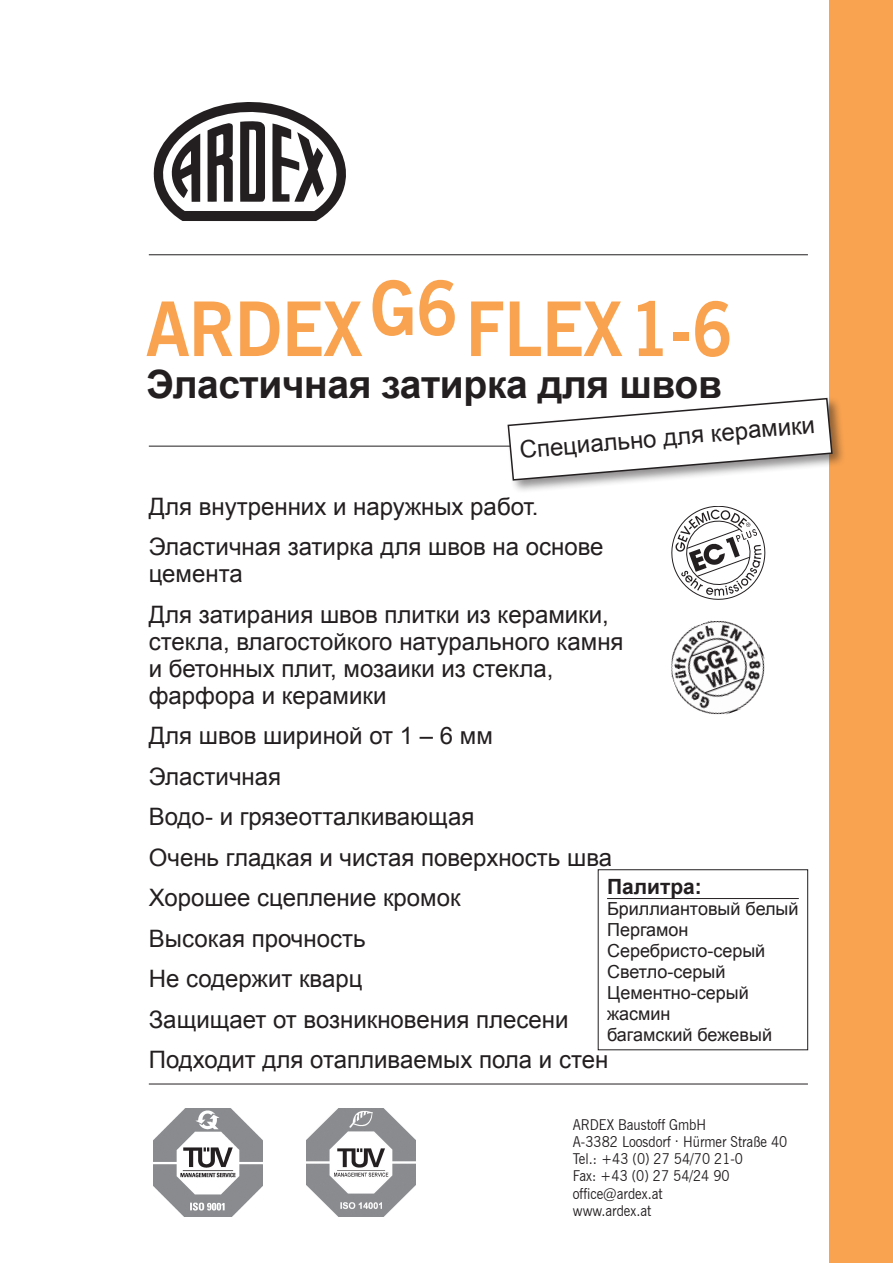
<style>
.page{position:relative;width:893px;height:1263px;background:#fff}
.page>*{position:absolute;margin:0;border:0;box-sizing:border-box;transform-origin:0 0}
.Produktname{font:700 75px "News Gothic BT";letter-spacing:-.01em;color:#f9a350;scale:.93 1}
.Produktbezeichnung{font:700 39px "Arial";letter-spacing:-.01em;color:#231f20}
.Eigenschaften{font:24px/27px "Arial";color:#231f20}
.Anwendungsbereich_Ti{font:700 21px "Arial";color:#231f20}
.Grundtext_ohne_Absta{font:18px "Arial";color:#231f20}
.t1{font:15px/17.2px "News Gothic BT";color:#231f20;scale:.9 1}
</style>
<div class="page">
<hr style="left:149px;top:254px;width:659px;height:1px;background:#231f20">
<hr style="left:149px;top:446px;width:659px;height:1px;background:#231f20">
<hr style="left:149px;top:1084px;width:659px;height:1px;background:#231f20">
<img style="left:153px;top:1108px;width:110px;height:108px">
<img style="left:306px;top:1108px;width:110px;height:108px">
<div style="left:829px;top:0;width:64px;height:1263px;background:#f9a350"></div>
<svg style="left:153px;top:102px;width:193px;height:119px"></svg>
<hr style="left:607px;top:898px;width:192px;height:1px;background:#231f20">
<div style="left:598px;top:869px;width:210px;height:181px;border:1px solid #231f20"></div>
<img style="left:672px;top:621px;width:93px;height:93px">
<svg style="left:672px;top:506px;width:93px;height:94px"></svg>
<div style="left:506px;top:396px;width:340px;height:98px;background:#231f20;opacity:.5"></div>
<svg style="left:507px;top:397px;width:326px;height:84px"></svg>
<p class="Produktname" style="left:146px;top:284px;width:632px">ARDEXG6FLEX1-6</p>
<p class="Produktbezeichnung" style="left:146px;top:358px;width:577px">Эластичная затирка для швов</p>
<p class="Eigenschaften" style="left:519px;top:437px;width:298px;rotate:-5deg">Специально для керамики</p>
<p class="Eigenschaften" style="left:149px;top:493px;width:391px">Для внутренних и наружных работ.</p>
<p class="Eigenschaften" style="left:149px;top:533px;width:456px">Эластичная затирка для швов на основе цемента</p>
<p class="Eigenschaften" style="left:149px;top:601px;width:476px">Для затирания швов плитки из керамики, стекла, влагостойкого натурального камня и бетонных плит, мозаики из стекла, фарфора и керамики</p>
<p class="Eigenschaften" style="left:149px;top:722px;width:346px">Для швов шириной от 1 – 6 мм</p>
<p class="Eigenschaften" style="left:149px;top:763px;width:134px">Эластичная</p>
<p class="Eigenschaften" style="left:149px;top:803px;width:327px">Водо- и грязеотталкивающая</p>
<p class="Eigenschaften" style="left:149px;top:844px;width:465px">Очень гладкая и чистая поверхность шва</p>
<p class="Eigenschaften" style="left:149px;top:884px;width:313px">Хорошее сцепление кромок</p>
<p class="Eigenschaften" style="left:149px;top:925px;width:218px">Высокая прочность</p>
<p class="Eigenschaften" style="left:149px;top:965px;width:215px">Не содержит кварц</p>
<p class="Eigenschaften" style="left:149px;top:1006px;width:421px">Защищает от возникновения плесени</p>
<p class="Eigenschaften" style="left:149px;top:1046px;width:461px">Подходит для отапливаемых пола и стен</p>
<p class="Anwendungsbereich_Ti" style="left:607px;top:872px;width:96px">Палитра:</p>
<p class="Grundtext_ohne_Absta" style="left:607px;top:897px;width:193px">Бриллиантовый белый</p>
<p class="Grundtext_ohne_Absta" style="left:607px;top:918px;width:83px">Пергамон</p>
<p class="Grundtext_ohne_Absta" style="left:607px;top:939px;width:160px">Серебристо-серый</p>
<p class="Grundtext_ohne_Absta" style="left:607px;top:960px;width:120px">Светло-серый</p>
<p class="Grundtext_ohne_Absta" style="left:607px;top:981px;width:143px">Цементно-серый</p>
<p class="Grundtext_ohne_Absta" style="left:607px;top:1002px;width:65px">жасмин</p>
<p class="Grundtext_ohne_Absta" style="left:607px;top:1023px;width:166px">багамский бежевый</p>
<p class="t1" style="left:573px;top:1115px;width:240px">ARDEX Baustoff GmbH<br>A-3382 Loosdorf . Hürmer Straße 40<br>Tel.: +43 (0) 27 54/70 21-0<br>Fax: +43 (0) 27 54/24 90 office@ardex.at<br>www.ardex.at</p>
</div>
